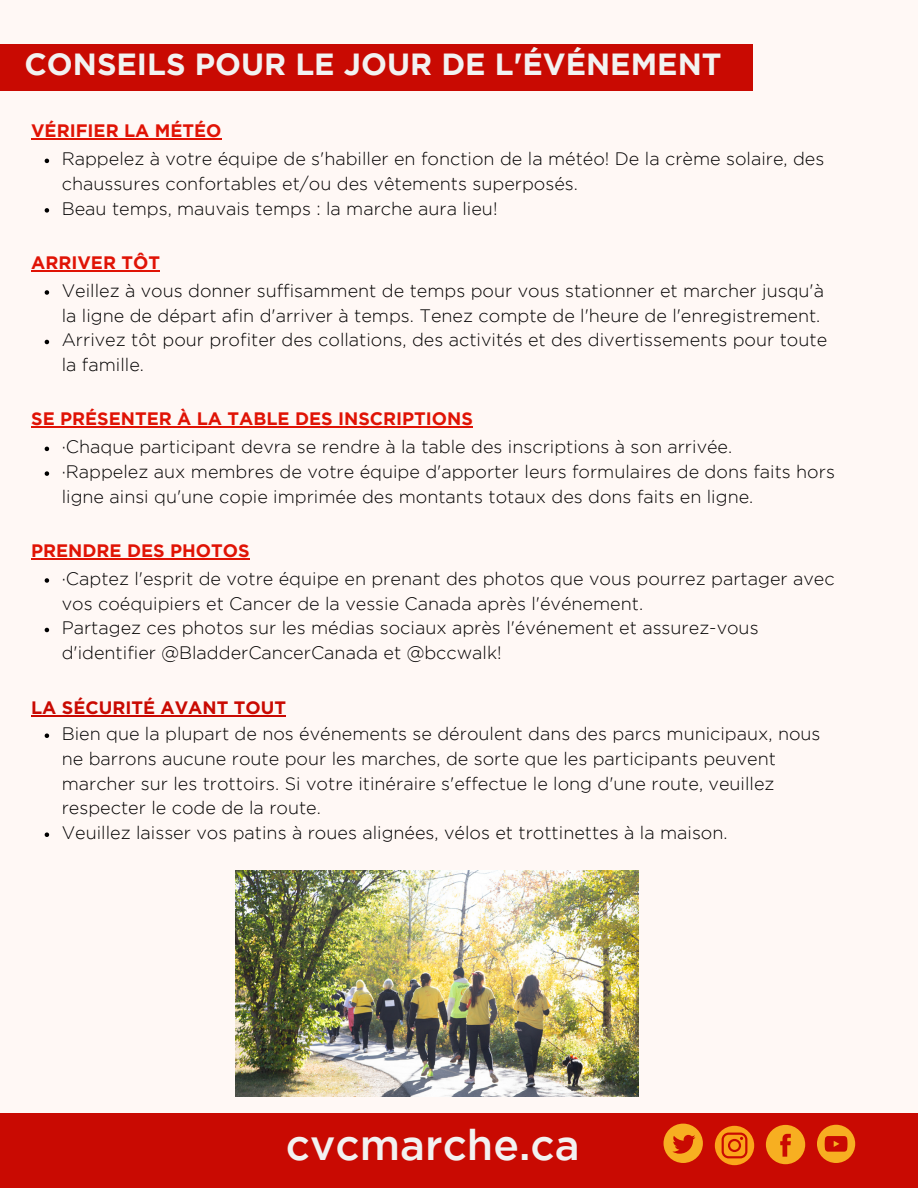
<style>
.page{position:relative;width:918px;height:1188px;background:#fff8f5}
.page>*{position:absolute;margin:0;border:0;box-sizing:border-box;transform-origin:0 0}
.t1{font:500 42.6px "Gotham";color:#f2f2f1}
.t2{font:700 30.45px "Gotham";color:#f2f2f1}
.t3{font:300 18px/24.8px "Gotham";color:#000}
.t4{font:700 18px "Gotham";color:#e01305}
.t5{font:700 18px "Gotham";color:#c90a02}
</style>
<div class="page">
<div style="left:0;top:44px;width:587px;height:47px;background:#c90a02"></div>
<div style="left:138px;top:44px;width:615px;height:47px;background:#c90a02"></div>
<img style="left:236px;top:870px;width:403px;height:226px">
<svg style="left:45px;top:159px;width:4px;height:4px"></svg>
<svg style="left:45px;top:208px;width:4px;height:5px"></svg>
<svg style="left:45px;top:290px;width:4px;height:5px"></svg>
<svg style="left:45px;top:340px;width:4px;height:4px"></svg>
<svg style="left:45px;top:447px;width:4px;height:4px"></svg>
<svg style="left:45px;top:471px;width:4px;height:5px"></svg>
<svg style="left:45px;top:578px;width:4px;height:5px"></svg>
<svg style="left:45px;top:628px;width:4px;height:4px"></svg>
<svg style="left:45px;top:733px;width:4px;height:5px"></svg>
<svg style="left:45px;top:832px;width:4px;height:5px"></svg>
<hr style="left:31px;top:138px;width:191px;height:1px;background:#e01305">
<hr style="left:31px;top:270px;width:129px;height:1px;background:#e01305">
<hr style="left:31px;top:426px;width:442px;height:1px;background:#e01305">
<hr style="left:31px;top:558px;width:219px;height:1px;background:#e01305">
<hr style="left:31px;top:715px;width:255px;height:2px;background:#c90a02">
<div style="left:0;top:1113px;width:918px;height:75px;background:#c90a02"></div>
<svg style="left:664px;top:1124px;width:39px;height:39px"></svg>
<svg style="left:715px;top:1126px;width:39px;height:39px"></svg>
<svg style="left:766px;top:1125px;width:39px;height:39px"></svg>
<svg style="left:817px;top:1125px;width:38px;height:38px"></svg>
<h2 class="t2" style="left:24px;top:53px;width:699px">CONSEILS POUR LE JOUR DE L'ÉVÉNEMENT</h2>
<p class="t4" style="left:31px;top:124px;width:192px">VÉRIFIER LA MÉTÉO</p>
<p class="t3" style="left:62px;top:148px;width:764px">Rappelez à votre équipe de s'habiller en fonction de la météo! De la crème solaire, des chaussures confortables et/ou des vêtements superposés.<br>Beau temps, mauvais temps : la marche aura lieu!</p>
<p class="t4" style="left:31px;top:256px;width:130px">ARRIVER TÔT</p>
<p class="t3" style="left:62px;top:279px;width:767px">Veillez à vous donner suffisamment de temps pour vous stationner et marcher jusqu'à la ligne de départ afin d'arriver à temps. Tenez compte de l'heure de l'enregistrement.<br>Arrivez tôt pour profiter des collations, des activités et des divertissements pour toute la famille.</p>
<p class="t4" style="left:31px;top:412px;width:443px">SE PRÉSENTER À LA TABLE DES INSCRIPTIONS</p>
<p class="t3" style="left:62px;top:436px;width:775px">·Chaque participant devra se rendre à la table des inscriptions à son arrivée.<br>·Rappelez aux membres de votre équipe d'apporter leurs formulaires de dons faits hors ligne ainsi qu'une copie imprimée des montants totaux des dons faits en ligne.</p>
<p class="t4" style="left:31px;top:544px;width:220px">PRENDRE DES PHOTOS</p>
<p class="t3" style="left:62px;top:567px;width:774px">·Captez l'esprit de votre équipe en prenant des photos que vous pourrez partager avec vos coéquipiers et Cancer de la vessie Canada après l'événement.<br>Partagez ces photos sur les médias sociaux après l'événement et assurez-vous d'identifier @BladderCancerCanada et @bccwalk!</p>
<p class="t5" style="left:31px;top:698px;width:256px">LA SÉCURITÉ AVANT TOUT</p>
<p class="t3" style="left:62px;top:723px;width:760px">Bien que la plupart de nos événements se déroulent dans des parcs municipaux, nous ne barrons aucune route pour les marches, de sorte que les participants peuvent marcher sur les trottoirs. Si votre itinéraire s'effectue le long d'une route, veuillez respecter le code de la route.<br>Veuillez laisser vos patins à roues alignées, vélos et trottinettes à la maison.</p>
<h1 class="t1" style="left:286px;top:1129px;width:295px">cvcmarche.ca</h1>
</div>
